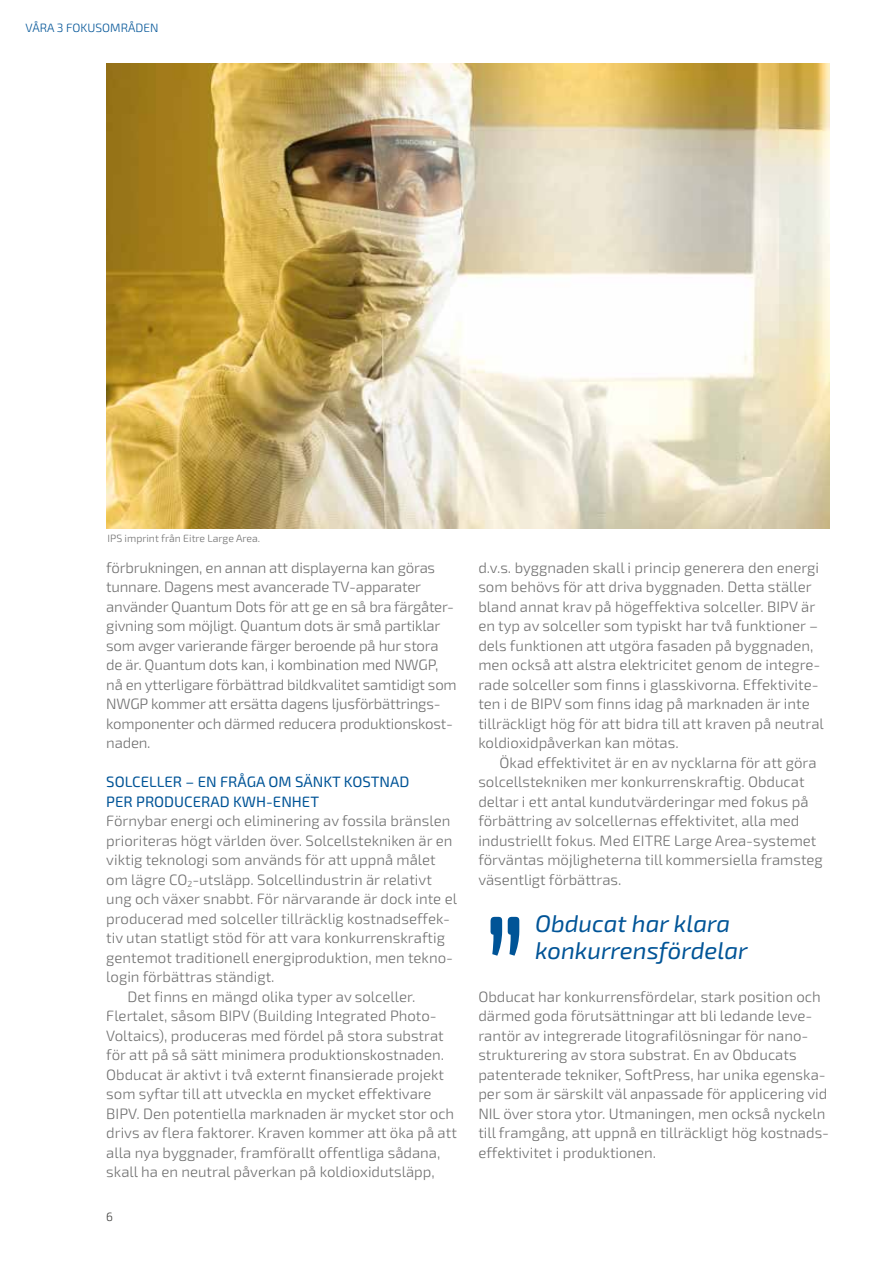
<style>
.page{position:relative;width:893px;height:1263px;background:#fff}
.page>*{position:absolute;margin:0;border:0;box-sizing:border-box;transform-origin:0 0}
.t1{font:300 173.55px "Exo 2";color:#005497}
.t2{font:italic 24px/27px "Exo 2";color:#005497}
.t3{font:300 15px/19.5px "Exo 2";color:#6f6f6f}
.t4{font:15px/19.5px "Exo 2";color:#005497}
.t5{font:300 12px "Exo 2";color:#005497}
.t6{font:300 12px "Exo 2";color:#3c3c3b}
.t7{font:300 10.5px "Exo 2";color:#6f6f6f}
</style>
<div class="page">
<img style="left:106px;top:64px;width:723px;height:465px">
<p class="t5" style="left:26px;top:21px;width:134px">VÅRA 3 FOKUSOMRÅDEN</p>
<p class="t7" style="left:108px;top:532px;width:154px">IPS imprint från Eitre Large Area.</p>
<p class="t3" style="left:106px;top:558px;width:352px">förbrukningen, en annan att displayerna kan göras tunnare. Dagens mest avancerade TV-apparater använder Quantum Dots för att ge en så bra färgåter&shy;givning som möjligt. Quantum dots är små partiklar som avger varierande färger beroende på hur stora de är. Quantum dots kan, i kombination med NWGP, nå en ytterligare förbättrad bildkvalitet samtidigt som NWGP kommer att ersätta dagens ljusförbättrings&shy;komponenter och därmed reducera produktionskost&shy;naden.</p>
<p class="t4" style="left:106px;top:773px;width:305px">SOLCELLER – EN FRÅGA OM SÄNKT KOSTNAD<br>PER PRODUCERAD KWH-ENHET</p>
<p class="t3" style="left:106px;top:812px;width:345px">Förnybar energi och eliminering av fossila bränslen</p>
<p class="t3" style="left:106px;top:831px;width:348px">prioriteras högt världen över. Solcellstekniken är en</p>
<p class="t3" style="left:106px;top:851px;width:331px">viktig teknologi som används för att uppnå målet</p>
<p class="t3" style="left:106px;top:870px;width:327px">om lägre CO<sub>2</sub>-utsläpp. Solcellindustrin är relativt</p>
<p class="t3" style="left:106px;top:890px;width:352px">ung och växer snabbt. För närvarande är dock inte el</p>
<p class="t3" style="left:106px;top:909px;width:345px">producerad med solceller tillräcklig kostnadseffek-</p>
<p class="t3" style="left:106px;top:929px;width:340px">tiv utan statligt stöd för att vara konkurrenskraftig</p>
<p class="t3" style="left:106px;top:948px;width:348px">gentemot traditionell energiproduktion, men tekno-</p>
<p class="t3" style="left:106px;top:968px;width:170px">login förbättras ständigt.</p>
<p class="t3" style="left:128px;top:987px;width:289px">Det finns en mängd olika typer av solceller.</p>
<p class="t3" style="left:106px;top:1007px;width:332px">Flertalet, såsom BIPV (Building Integrated Photo-</p>
<p class="t3" style="left:106px;top:1026px;width:339px">Voltaics), produceras med fördel på stora substrat</p>
<p class="t3" style="left:106px;top:1046px;width:339px">för att på så sätt minimera produktionskostnaden.</p>
<p class="t3" style="left:106px;top:1065px;width:339px">Obducat är aktivt i två externt finansierade projekt</p>
<p class="t3" style="left:106px;top:1085px;width:327px">som syftar till att utveckla en mycket effektivare</p>
<p class="t3" style="left:106px;top:1104px;width:349px">BIPV. Den potentiella marknaden är mycket stor och</p>
<p class="t3" style="left:106px;top:1124px;width:352px">drivs av flera faktorer. Kraven kommer att öka på att</p>
<p class="t3" style="left:106px;top:1143px;width:336px">alla nya byggnader, framförallt offentliga sådana,</p>
<p class="t3" style="left:106px;top:1163px;width:330px">skall ha en neutral påverkan på koldioxidutsläpp,</p>
<p class="t6" style="left:106px;top:1210px;width:8px">6</p>
<p class="t3" style="left:478px;top:558px;width:347px">d.v.s. byggnaden skall i princip generera den energi som behövs för att driva byggnaden. Detta ställer bland annat krav på högeffektiva solceller. BIPV är en typ av solceller som typiskt har två funktioner – dels funktionen att utgöra fasaden på byggnaden, men också att alstra elektricitet genom de integre&shy;rade solceller som finns i glasskivorna. Effektivite&shy;ten i de BIPV som finns idag på marknaden är inte tillräckligt hög för att bidra till att kraven på neutral koldioxidpåverkan kan mötas.</p>
<p class="t3" style="left:478px;top:753px;width:346px;text-indent:21px">Ökad effektivitet är en av nycklarna för att göra solcellstekniken mer konkurrenskraftig. Obducat deltar i ett antal kundutvärderingar med fokus på förbättring av solcellernas effektivitet, alla med industriellt fokus. Med EITRE Large Area-systemet förväntas möjligheterna till kommersiella framsteg väsentligt förbättras.</p>
<h1 class="t1" style="left:496px;top:881px;width:37px">’</h1>
<h2 class="t2" style="left:535px;top:911px;width:214px">Obducat har klara konkurrensfördelar</h2>
<p class="t3" style="left:478px;top:987px;width:352px">Obducat har konkurrensfördelar, stark position och därmed goda förutsättningar att bli ledande leve&shy;rantör av integrerade litografilösningar för nano&shy;strukturering av stora substrat. En av Obducats patenterade tekniker, SoftPress, har unika egenska&shy;per som är särskilt väl anpassade för applicering vid NIL över stora ytor. Utmaningen, men också nyckeln till framgång, att uppnå en tillräckligt hög kostnads&shy;effektivitet i produktionen.</p>
</div>
